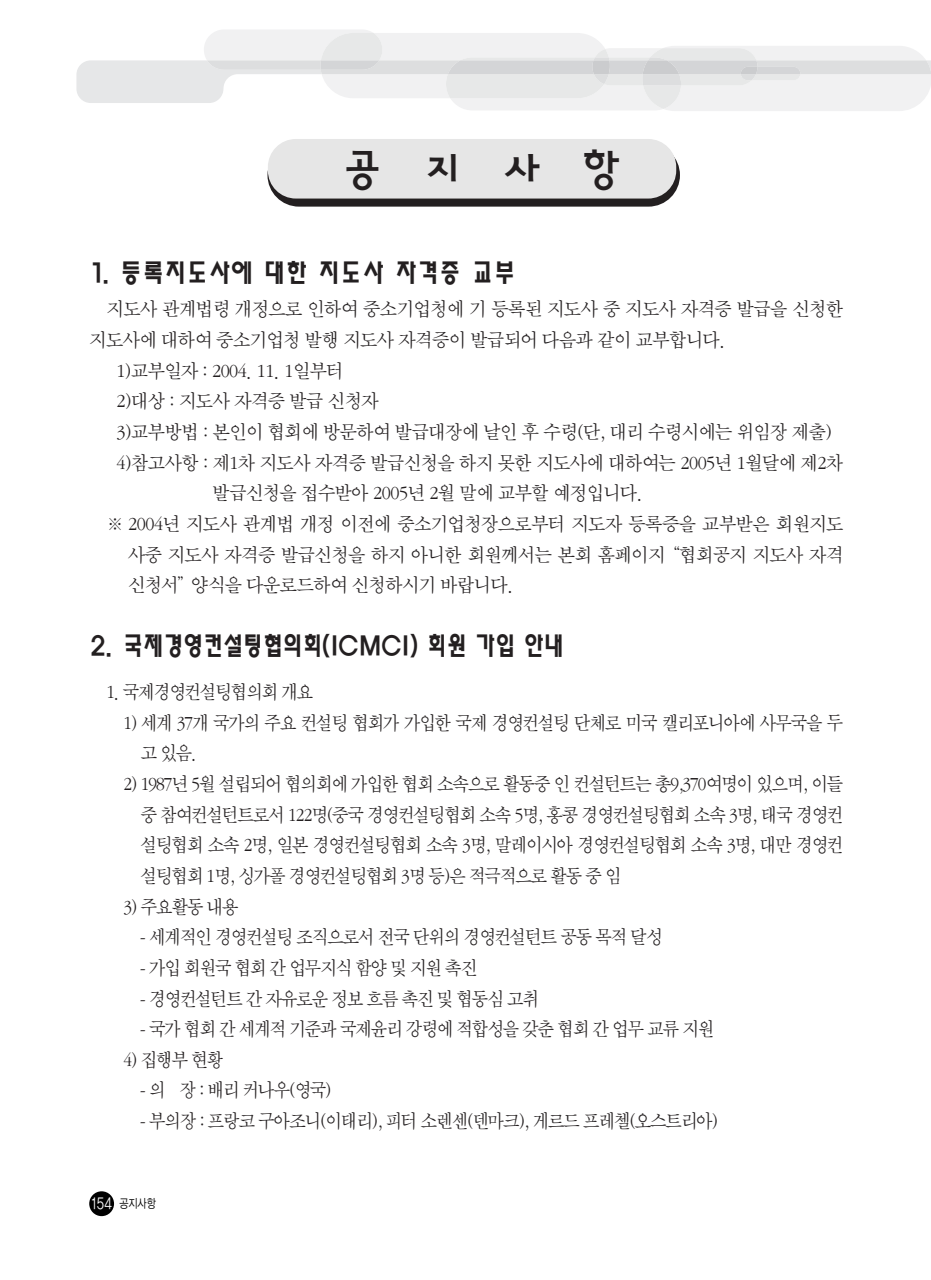
<style>
.page{position:relative;width:931px;height:1280px;background:#fff}
.page>*{position:absolute;margin:0;border:0;box-sizing:border-box;transform-origin:0 0}
.t1{font:42px "Pino B";color:#231f20;scale:1.1 1}
.t2{font:24.5px "Yhead M";letter-spacing:-.1em;color:#231f20;scale:.9 1}
.t3{font:24.5px "Yhead M";letter-spacing:-.05em;color:#231f20;scale:.9 1}
.t4{font:20.12px "Sand Sm";letter-spacing:-.025em;color:#231f20;scale:.95 1}
.t5{font:20.12px/30.6px "Sand Sm";letter-spacing:-.025em;color:#231f20;text-align:justify;scale:.9 1}
.t6{font:20.12px/30.6px "Sand Sm";letter-spacing:-.045em;color:#231f20;scale:.9 1}
.t7{font:20.12px "Sand Sm";letter-spacing:-.05em;color:#231f20;scale:.9 1}
.t8{font:12.25px "YGO12";color:#000;scale:.8 1}
.s1{font-size:15.75px;color:#fff}
</style>
<div class="page">
<svg style="left:76px;top:30px;width:855px;height:81px"></svg>
<div style="left:89px;top:1191px;width:25px;height:24px;background:#000;border-radius:50%"></div>
<div style="left:268px;top:144px;width:412px;height:62px;background:#231f20;border-radius:31px"></div>
<div style="left:268px;top:139px;width:408px;height:59px;background:#e6e6e6;border-radius:28px"></div>
<h1 class="t1" style="left:339px;top:151px;width:261px">공지사항</h1>
<p class="t3" style="left:89px;top:261px;width:476px">1. 등록지도사에 대한 지도사 자격증 교부</p>
<p class="t4" style="left:107px;top:300px;width:777px">지도사 관계법령 개정으로 인하여 중소기업청에 기 등록된 지도사 중 지도사 자격증 발급을 신청한</p>
<p class="t4" style="left:89px;top:331px;width:672px">지도사에 대하여 중소기업청 발행 지도사 자격증이 발급되어 다음과 같이 교부합니다.</p>
<p class="t4" style="left:116px;top:361px;width:241px">1)교부일자 : 2004. 11. 1일부터</p>
<p class="t4" style="left:116px;top:392px;width:277px">2)대상 : 지도사 자격증 발급 신청자</p>
<p class="t4" style="left:116px;top:423px;width:755px">3)교부방법 : 본인이 협회에 방문하여 발급대장에 날인 후 수령(단, 대리 수령시에는 위임장 제출)</p>
<p class="t4" style="left:116px;top:453px;width:767px">4)참고사항 : 제1차 지도사 자격증 발급신청을 하지 못한 지도사에 대하여는 2005년 1월달에 제2차</p>
<p class="t4" style="left:213px;top:484px;width:455px">발급신청을 접수받아 2005년 2월 말에 교부할 예정입니다.</p>
<p class="t4" style="left:107px;top:515px;width:777px">※ 2004년 지도사 관계법 개정 이전에 중소기업청장으로부터 지도자 등록증을 교부받은 회원지도</p>
<p class="t4" style="left:128px;top:545px;width:754px">사중 지도사 자격증 발급신청을 하지 아니한 회원께서는 본회 홈페이지“협회공지 지도사 자격</p>
<p class="t4" style="left:128px;top:576px;width:408px">신청서”양식을 다운로드하여 신청하시기 바랍니다.</p>
<p class="t2" style="left:89px;top:634px;width:530px">2. 국제경영컨설팅협의회(ICMCI) 회원 가입 안내</p>
<p class="t6" style="left:107px;top:678px;width:231px">1. 국제경영컨설팅협의회 개요</p>
<p class="t6" style="left:141px;top:708px;width:782px;text-indent:-17px">1) 세계 37개 국가의 주요 컨설팅 협회가 가입한 국제 경영컨설팅 단체로 미국 캘리포니아에 사무국을 두 고 있음.</p>
<p class="t5" style="left:141px;top:769px;width:782px;text-indent:-17px">2) 1987년 5월 설립되어 협의회에 가입한 협회 소속으로 활동중 인 컨설턴트는 총9,370여명이 있으며, 이들 중 참여컨설턴트로서 122명(중국 경영컨설팅협회 소속 5명, 홍콩 경영컨설팅협회 소속 3명, 태국 경영컨 설팅협회 소속 2명, 일본 경영컨설팅협회 소속 3명, 말레이시아 경영컨설팅협회 소속 3명, 대만 경영컨 설팅협회 1명, 싱가폴 경영컨설팅협회 3명 등)은 적극적으로 활동 중 임</p>
<p class="t5" style="left:123px;top:892px;width:129px">3) 주요활동 내용</p>
<p class="t6" style="left:140px;top:923px;width:582px">- 세계적인 경영컨설팅 조직으로서 전국 단위의 경영컨설턴트 공동 목적 달성</p>
<p class="t6" style="left:140px;top:953px;width:376px">- 가입 회원국 협회 간 업무지식 함양 및 지원 촉진</p>
<p class="t6" style="left:140px;top:984px;width:444px">- 경영컨설턴트 간 자유로운 정보 흐름 촉진 및 협동심 고취</p>
<p class="t6" style="left:140px;top:1014px;width:639px">- 국가 협회 간 세계적 기준과 국제윤리 강령에 적합성을 갖춘 협회 간 업무 교류 지원</p>
<p class="t5" style="left:123px;top:1045px;width:112px">4) 집행부 현황</p>
<p class="t5" style="left:140px;top:1076px;width:214px">- 의 장 : 배리 커나우(영국)</p>
<p class="t7" style="left:140px;top:1111px;width:644px">- 부의장 : 프랑코 구아조니(이태리), 피터 소렌센(덴마크), 게르드 프레첼(오스트리아)</p>
<p class="t8" style="left:91px;top:1197px;width:83px"><span class="s1">154</span> 공지사항</p>
</div>
